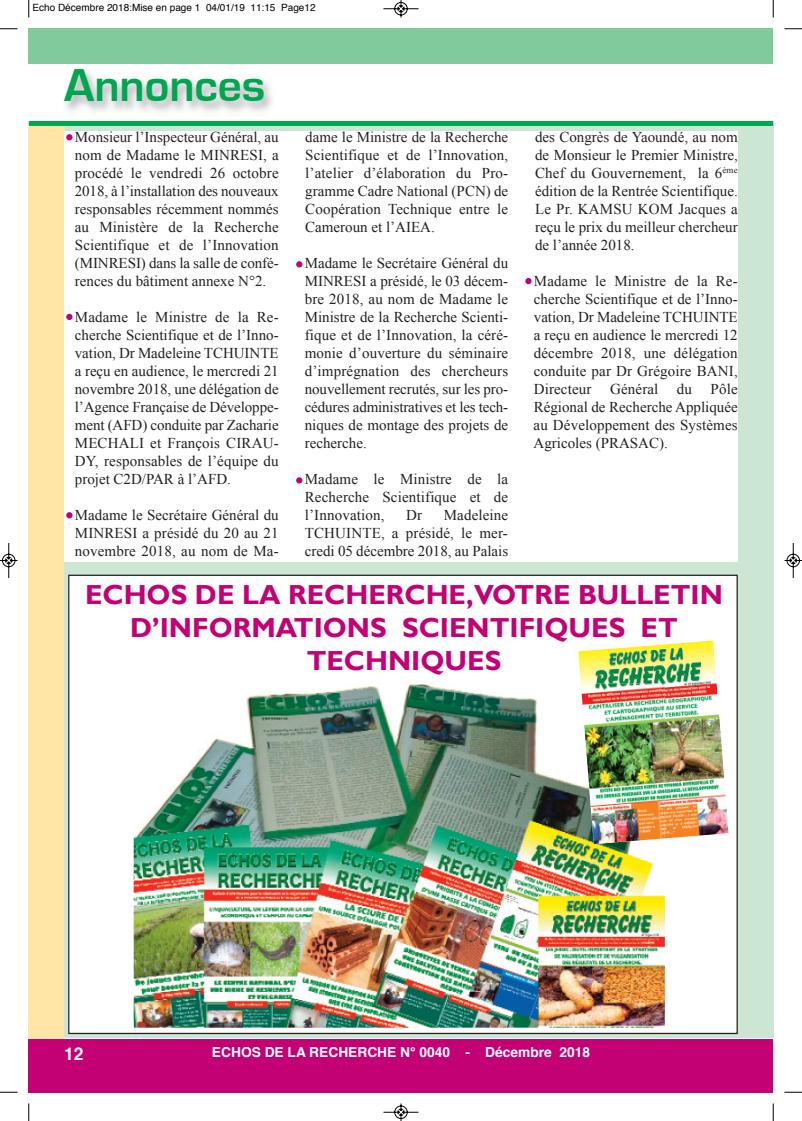
<style>
.page{position:relative;width:802px;height:1121px;background:#fff}
.page>*{position:absolute;margin:0;border:0;box-sizing:border-box;transform-origin:0 0}
.t1{font:700 47.5px "Eurostile";color:#00a54f}
.t2{font:700 27.5px/33px "Gill Sans";color:#c30175;text-align:center}
.t3{font:700 17.5px "Helvetica";color:#fff}
.t4{font:15px/18px "Times New Roman";color:#231f20;text-align:justify}
.t5{font:700 13.75px "Helvetica";color:#fff}
.t6{font:10px "Helvetica";color:#000}
</style>
<div class="page">
<div style="left:64px;top:126px;width:709px;height:912px;background:#cbe6d3"></div>
<div style="left:29px;top:126px;width:35px;height:924px;background:#ffe6a7"></div>
<div style="left:29px;top:1039px;width:744px;height:53px;background:#c30175"></div>
<img style="left:54px;top:71px;width:408px;height:60px">
<div style="left:64px;top:131px;width:673px;height:431px;background:#fff"></div>
<div style="left:29px;top:29px;width:744px;height:35px;background:#80ca9c"></div>
<div style="left:29px;top:121px;width:744px;height:5px;background:#00a54f"></div>
<div style="left:69px;top:575px;width:668px;height:458px;background:#fff"></div>
<img style="left:134px;top:683px;width:531px;height:344px">
<svg style="left:66px;top:134px;width:6px;height:6px"></svg>
<svg style="left:66px;top:314px;width:6px;height:6px"></svg>
<svg style="left:66px;top:512px;width:6px;height:6px"></svg>
<svg style="left:296px;top:261px;width:6px;height:6px"></svg>
<svg style="left:296px;top:477px;width:6px;height:6px"></svg>
<svg style="left:525px;top:278px;width:6px;height:6px"></svg>
<img style="left:578px;top:640px;width:150px;height:198px">
<img style="left:581px;top:683px;width:84px;height:161px">
<svg style="left:28px;top:0;width:2px;height:18px"></svg>
<svg style="left:0;top:28px;width:18px;height:2px"></svg>
<svg style="left:773px;top:0;width:1px;height:18px"></svg>
<svg style="left:784px;top:28px;width:18px;height:2px"></svg>
<svg style="left:28px;top:1103px;width:2px;height:17px"></svg>
<svg style="left:0;top:1091px;width:18px;height:2px"></svg>
<svg style="left:773px;top:1103px;width:1px;height:17px"></svg>
<svg style="left:784px;top:1091px;width:18px;height:2px"></svg>
<svg style="left:383px;top:0;width:36px;height:18px"></svg>
<svg style="left:383px;top:1103px;width:36px;height:17px"></svg>
<svg style="left:0;top:543px;width:18px;height:35px"></svg>
<svg style="left:784px;top:543px;width:18px;height:35px"></svg>
<p class="t6" style="left:32px;top:4px;width:284px">Echo Décembre 2018:Mise en page 1 04/01/19 11:15 Page12</p>
<h1 class="t1" style="left:64px;top:63px;width:203px">Annonces</h1>
<p class="t4" style="left:75px;top:127px;width:205px">Monsieur l’Inspecteur Général, au nom de Madame le MINRESI, a procédé le vendredi 26 octobre 2018, à l’installation des nouveaux responsables récemment nommés au Ministère de la Recherche Scientifique et de l’Innovation (MINRESI) dans la salle de confé&shy;rences du bâtiment annexe N°2.</p>
<p class="t4" style="left:75px;top:307px;width:205px">Madame le Ministre de la Re&shy;cherche Scientifique et de l’Inno&shy;vation, Dr Madeleine TCHUINTE a reçu en audience, le mercredi 21 novembre 2018, une délégation de l’Agence Française de Développe&shy;ment (AFD) conduite par Zacharie MECHALI et François CIRAU-DY, responsables de l’équipe du projet C2D/PAR à l’AFD.</p>
<p class="t4" style="left:75px;top:505px;width:205px">Madame le Secrétaire Général du MINRESI a présidé du 20 au 21 novembre 2018, au nom de Ma-</p>
<p class="t4" style="left:305px;top:127px;width:204px">dame le Ministre de la Recherche Scientifique et de l’Innovation, l’atelier d’élaboration du Pro&shy;gramme Cadre National (PCN) de Coopération Technique entre le Cameroun et l’AIEA.</p>
<p class="t4" style="left:305px;top:253px;width:205px">Madame le Secrétaire Général du MINRESI a présidé, le 03 décem&shy;bre 2018, au nom de Madame le Ministre de la Recherche Scienti&shy;fique et de l’Innovation, la céré&shy;monie d’ouverture du séminaire d’imprégnation des chercheurs nouvellement recrutés, sur les pro&shy;cédures administratives et les tech&shy;niques de montage des projets de recherche.</p>
<p class="t4" style="left:305px;top:469px;width:205px">Madame le Ministre de la Recherche Scientifique et de l’Innovation,</p>
<p class="t4" style="left:305px;top:505px;width:205px;text-indent:139px">Madeleine TCHUINTE, a présidé, le mer&shy;credi 05 décembre 2018, au Palais</p>
<p class="t4" style="left:406px;top:505px;width:17px">Dr</p>
<p class="t4" style="left:535px;top:127px;width:204px">des Congrès de Yaoundé, au nom de Monsieur le Premier Ministre, Chef du Gouvernement, la 6<sup>ème </sup>édition de la Rentrée Scientifique.<br>Le Pr. KAMSU KOM Jacques a reçu le prix du meilleur chercheur de l’année 2018.</p>
<p class="t4" style="left:533px;top:271px;width:206px">Madame le Ministre de la Re&shy;cherche Scientifique et de l’Inno&shy;vation, Dr Madeleine TCHUINTE a reçu en audience le mercredi 12 décembre 2018, une délégation conduite par Dr Grégoire BANI, Directeur Général du Pôle Régional de Recherche Appliquée au Développement des Systèmes Agricoles (PRASAC).</p>
<h2 class="t2" style="left:85px;top:578px;width:639px">ECHOS DE LA RECHERCHE,VOTRE BULLETIN<br>D’INFORMATIONS SCIENTIFIQUES ET<br>TECHNIQUES</h2>
<p class="t3" style="left:64px;top:1046px;width:21px">12</p>
<p class="t5" style="left:212px;top:1046px;width:379px">ECHOS DE LA RECHERCHE N° 0040 - Décembre 2018</p>
</div>
